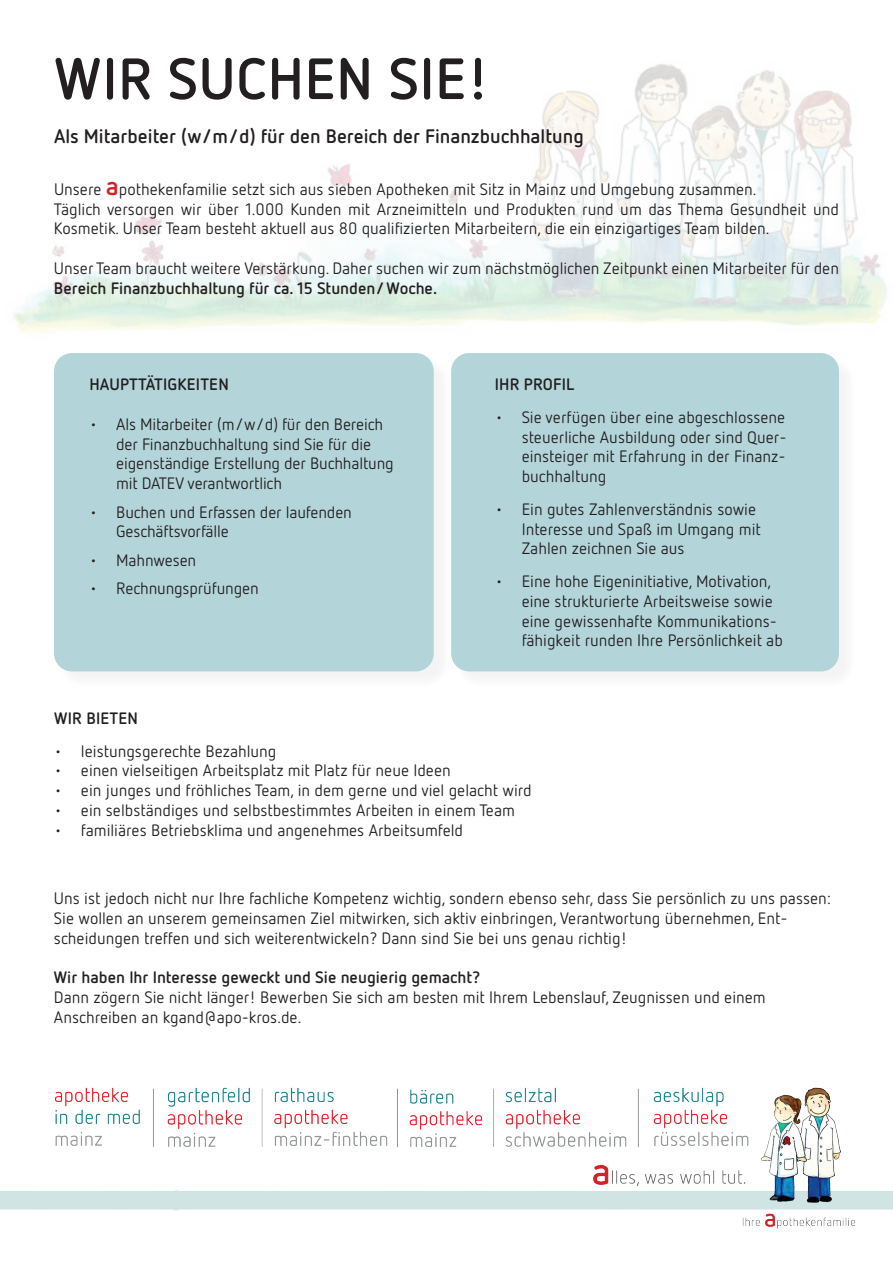
<style>
.page{position:relative;width:893px;height:1263px;background:#fff}
.page>*{position:absolute;margin:0;border:0;box-sizing:border-box;transform-origin:0 0}
.t1{font:700 58.05px "Netto OT";letter-spacing:.01em;color:#231f20}
.t2{font:700 19.5px "Netto OT";color:#231f20}
.t3{font:16.5px/19.8px "Netto OT";color:#231f20}
.t4{font:700 16.5px "Netto OT";color:#231f20}
.s1{font-weight:700;font-size:25.5px;color:#d1232a}
</style>
<div class="page">
<img style="left:13px;top:64px;width:874px;height:269px">
<div style="left:56px;top:355px;width:397px;height:335px;background:#f8f7f8"></div>
<div style="left:54px;top:353px;width:380px;height:318px;background:#b3d5d9;border-radius:18px"></div>
<div style="left:453px;top:355px;width:405px;height:335px;background:#f8f7f8"></div>
<div style="left:451px;top:353px;width:388px;height:318px;background:#b3d5d9;border-radius:18px"></div>
<img style="left:0;top:1087px;width:893px;height:142px">
<h1 class="t1" style="left:54px;top:42px;width:437px">WIR SUCHEN SIE!</h1>
<p class="t2" style="left:54px;top:124px;width:531px">Als Mitarbeiter (w/m/d) für den Bereich der Finanzbuchhaltung</p>
<p class="t3" style="left:54px;top:179px;width:787px">Unsere <span class="s1">a</span>pothekenfamilie setzt sich aus sieben Apotheken mit Sitz in Mainz und Umgebung zusammen.<br>Täglich versorgen wir über 1.000 Kunden mit Arzneimitteln und Produkten rund um das Thema Gesundheit und<br>Kosmetik. Unser Team besteht aktuell aus 80 qualifizierten Mitarbeitern, die ein einzigartiges Team bilden.</p>
<p class="t3" style="left:54px;top:258px;width:786px">Unser Team braucht weitere Verstärkung. Daher suchen wir zum nächstmöglichen Zeitpunkt einen Mitarbeiter für den</p>
<p class="t4" style="left:54px;top:278px;width:385px">Bereich Finanzbuchhaltung für ca. 15 Stunden/ Woche.</p>
<p class="t4" style="left:89px;top:374px;width:141px">HAUPTTÄTIGKEITEN</p>
<p class="t3" style="left:116px;top:414px;width:279px;text-indent:-27px">• Als Mitarbeiter (m/w/d) für den Bereich der Finanzbuchhaltung sind Sie für die eigenständige Erstellung der Buchhaltung mit DATEV verantwortlich</p>
<p class="t3" style="left:116px;top:501px;width:237px;text-indent:-27px">• Buchen und Erfassen der laufenden<br>Geschäftsvorfälle</p>
<p class="t3" style="left:89px;top:550px;width:109px">• Mahnwesen</p>
<p class="t3" style="left:89px;top:578px;width:171px">• Rechnungsprüfungen</p>
<p class="t4" style="left:495px;top:374px;width:81px">IHR PROFIL</p>
<p class="t3" style="left:522px;top:407px;width:266px;text-align:justify;text-indent:-27px">• Sie verfügen über eine abgeschlossene steuerliche Ausbildung oder sind Quer&shy;einsteiger mit Erfahrung in der Finanz&shy;buchhaltung</p>
<p class="t3" style="left:522px;top:499px;width:241px;text-indent:-27px">• Ein gutes Zahlenverständnis sowie<br>Interesse und Spaß im Umgang mit<br>Zahlen zeichnen Sie aus</p>
<p class="t3" style="left:522px;top:571px;width:263px;text-indent:-27px">• Eine hohe Eigeninitiative, Motivation, eine strukturierte Arbeitsweise sowie eine gewissenhafte Kommunikations&shy;fähigkeit runden Ihre Persönlichkeit ab</p>
<p class="t4" style="left:54px;top:708px;width:85px">WIR BIETEN</p>
<p class="t3" style="left:54px;top:741px;width:224px">• leistungsgerechte Bezahlung</p>
<p class="t3" style="left:54px;top:760px;width:398px">• einen vielseitigen Arbeitsplatz mit Platz für neue Ideen</p>
<p class="t3" style="left:54px;top:780px;width:479px">• ein junges und fröhliches Team, in dem gerne und viel gelacht wird</p>
<p class="t3" style="left:54px;top:800px;width:463px">• ein selbständiges und selbstbestimmtes Arbeiten in einem Team</p>
<p class="t3" style="left:54px;top:820px;width:411px">• familiäres Betriebsklima und angenehmes Arbeitsumfeld</p>
<p class="t3" style="left:54px;top:888px;width:778px">Uns ist jedoch nicht nur Ihre fachliche Kompetenz wichtig, sondern ebenso sehr, dass Sie persönlich zu uns passen:<br>Sie wollen an unserem gemeinsamen Ziel mitwirken, sich aktiv einbringen, Verantwortung übernehmen, Ent&shy;scheidungen treffen und sich weiterentwickeln? Dann sind Sie bei uns genau richtig!</p>
<p class="t4" style="left:54px;top:967px;width:428px">Wir haben Ihr Interesse geweckt und Sie neugierig gemacht?</p>
<p class="t3" style="left:54px;top:987px;width:713px">Dann zögern Sie nicht länger! Bewerben Sie sich am besten mit Ihrem Lebenslauf, Zeugnissen und einem<br>Anschreiben an kgand@apo-kros.de.</p>
</div>
